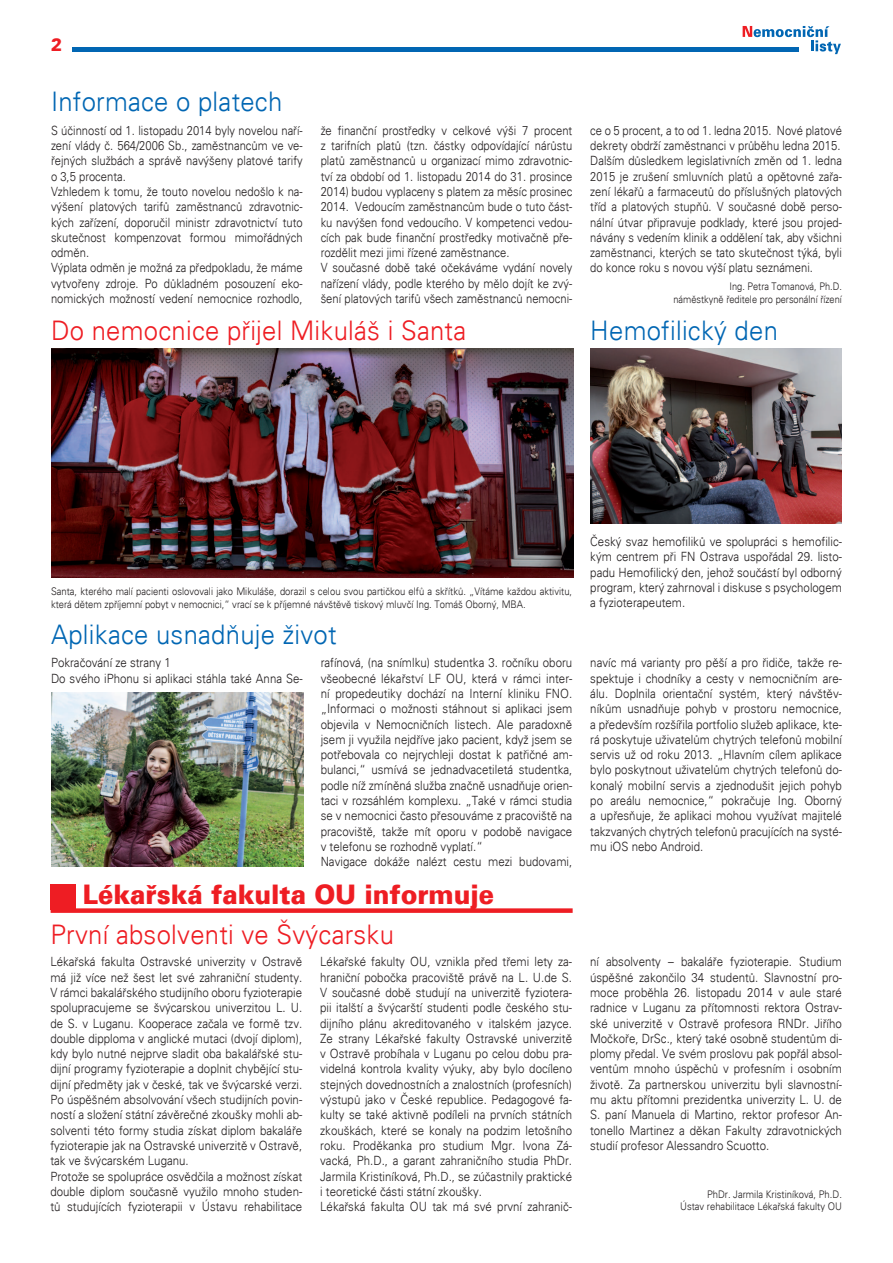
<style>
.page{position:relative;width:893px;height:1263px;background:#fff}
.page>*{position:absolute;margin:0;border:0;box-sizing:border-box;transform-origin:0 0}
.t1{font:27px "USA Light";letter-spacing:.01em;color:#ee1d23;scale:.95 1}
.t2{font:27px "USA Light";letter-spacing:.01em;color:#0166b3;scale:.95 1}
.t3{font:27px "USA Black";color:#ee1d23;scale:.93 1}
.t4{font:18.15px "USA Black";color:#ee1d23;scale:.91 1}
.t5{font:12.75px/15.3px "USA Light";color:#231f20;scale:.9 1}
.t6{font:12.75px/15.3px "USA Light";color:#231f20;scale:.88 1}
.t7{font:10.5px/12.6px "USA Light";color:#231f20;text-align:right;scale:.9 1}
.t8{font:10.5px/12.6px "USA Light";color:#231f20;text-align:right;scale:.88 1}
</style>
<div class="page">
<hr style="left:72px;top:47px;width:727px;height:4px;background:#0166b3">
<svg style="left:743px;top:26px;width:98px;height:28px"></svg>
<div style="left:51px;top:884px;width:25px;height:26px;background:#ee1d23"></div>
<div style="left:51px;top:908px;width:522px;height:5px;background:#ee1d23"></div>
<img style="left:51px;top:692px;width:252px;height:175px">
<img style="left:590px;top:349px;width:252px;height:174px">
<img style="left:51px;top:349px;width:522px;height:229px">
<h2 class="t4" style="left:51px;top:34px;width:14px">2</h2>
<h1 class="t2" style="left:51px;top:86px;width:245px">Informace o platech</h1>
<p class="t6" style="left:51px;top:122px;width:287px">S účinností od 1. listopadu 2014 byly novelou naří&shy;zení vlády č. 564/2006 Sb., zaměstnancům ve ve&shy;řejných službách a správě navýšeny platové tarify o 3,5 procenta.<br>Vzhledem k tomu, že touto novelou nedošlo k na&shy;výšení platových tarifů zaměstnanců zdravotnic&shy;kých zařízení, doporučil ministr zdravotnictví tuto skutečnost kompenzovat formou mimořádných odměn.<br>Výplata odměn je možná za předpokladu, že máme vytvořeny zdroje. Po důkladném posouzení eko&shy;nomických možností vedení nemocnice rozhodlo,</p>
<p class="t6" style="left:321px;top:122px;width:287px">že finanční prostředky v celkové výši 7 procent z tarifních platů (tzn. částky odpovídající nárůstu platů zaměstnanců u organizací mimo zdravotnic&shy;tví za období od 1. listopadu 2014 do 31. prosince 2014) budou vyplaceny s platem za měsíc prosinec 2014. Vedoucím zaměstnancům bude o tuto část&shy;ku navýšen fond vedoucího. V kompetenci vedou&shy;cích pak bude finanční prostředky motivačně pře&shy;rozdělit mezi jimi řízené zaměstnance.<br>V současné době také očekáváme vydání novely nařízení vlády, podle kterého by mělo dojít ke zvý&shy;šení platových tarifů všech zaměstnanců nemocni-</p>
<p class="t6" style="left:590px;top:122px;width:287px;text-align:justify">ce o 5 procent, a to od 1. ledna 2015. Nové platové dekrety obdrží zaměstnanci v průběhu ledna 2015.<br>Dalším důsledkem legislativních změn od 1. ledna 2015 je zrušení smluvních platů a opětovné zařa&shy;zení lékařů a farmaceutů do příslušných platových tříd a platových stupňů. V současné době perso&shy;nální útvar připravuje podklady, které jsou projed&shy;návány s vedením klinik a oddělení tak, aby všichni zaměstnanci, kterých se tato skutečnost týká, byli do konce roku s novou výší platu seznámeni.</p>
<p class="t8" style="left:673px;top:280px;width:193px">Ing. Petra Tomanová, Ph.D.<br>náměstkyně ředitele pro personální řízení</p>
<h1 class="t1" style="left:51px;top:315px;width:439px">Do nemocnice přijel Mikuláš i Santa</h1>
<h1 class="t2" style="left:590px;top:315px;width:199px">Hemofilický den</h1>
<p class="t7" style="left:51px;top:585px;width:581px;text-align:left">Santa, kterého malí pacienti oslovovali jako Mikuláše, dorazil s celou svou partičkou elfů a skřítků. „Vítáme každou aktivitu, která dětem zpříjemní pobyt v nemocnici,“ vrací se k příjemné návštěvě tiskový mluvčí Ing. Tomáš Oborný, MBA.</p>
<h1 class="t2" style="left:51px;top:618px;width:302px">Aplikace usnadňuje život</h1>
<p class="t5" style="left:590px;top:534px;width:281px;text-align:justify">Český svaz hemofiliků ve spolupráci s hemofilic&shy;kým centrem při FN Ostrava uspořádal 29. listo&shy;padu Hemofilický den, jehož součástí byl odborný program, který zahrnoval i diskuse s psychologem a fyzioterapeutem.</p>
<p class="t5" style="left:51px;top:655px;width:281px">Pokračování ze strany 1<br>Do svého iPhonu si aplikaci stáhla také Anna Se-</p>
<p class="t5" style="left:321px;top:655px;width:281px">rafínová, (na snímlku) studentka 3. ročníku oboru všeobecné lékařství LF OU, která v rámci inter&shy;ní propedeutiky dochází na Interní kliniku FNO. „Informaci o možnosti stáhnout si aplikaci jsem objevila v Nemocničních listech. Ale paradoxně jsem ji využila nejdříve jako pacient, když jsem se potřebovala co nejrychleji dostat k patřičné am&shy;bulanci,“ usmívá se jednadvacetiletá studentka, podle níž zmíněná služba značně usnadňuje orien&shy;taci v rozsáhlém komplexu. „Také v rámci studia se v nemocnici často přesouváme z pracoviště na pracoviště, takže mít oporu v podobě navigace v telefonu se rozhodně vyplatí.“<br>Navigace dokáže nalézt cestu mezi budovami,</p>
<p class="t5" style="left:590px;top:655px;width:281px;text-align:justify">navíc má varianty pro pěší a pro řidiče, takže re&shy;spektuje i chodníky a cesty v nemocničním are&shy;álu. Doplnila orientační systém, který návštěv&shy;níkům usnadňuje pohyb v prostoru nemocnice, a především rozšířila portfolio služeb aplikace, kte&shy;rá poskytuje uživatelům chytrých telefonů mobilní servis už od roku 2013. „Hlavním cílem aplikace bylo poskytnout uživatelům chytrých telefonů do&shy;konalý mobilní servis a zjednodušit jejich pohyb po areálu nemocnice,“ pokračuje Ing. Oborný a upřesňuje, že aplikaci mohou využívat majitelé takzvaných chytrých telefonů pracujících na systé&shy;mu iOS nebo Android.</p>
<h1 class="t3" style="left:83px;top:878px;width:444px">Lékařská fakulta OU informuje</h1>
<h1 class="t1" style="left:50px;top:919px;width:363px">První absolventi ve Švýcarsku</h1>
<p class="t5" style="left:50px;top:954px;width:281px">Lékařská fakulta Ostravské univerzity v Ostravě má již více než šest let své zahraniční studenty.<br>V rámci bakalářského studijního oboru fyzioterapie spolupracujeme se švýcarskou univerzitou L. U. de S. v Luganu. Kooperace začala ve formě tzv. double dipploma v anglické mutaci (dvojí diplom), kdy bylo nutné nejprve sladit oba bakalářské stu&shy;dijní programy fyzioterapie a doplnit chybějící stu&shy;dijní předměty jak v české, tak ve švýcarské verzi.<br>Po úspěšném absolvování všech studijních povin&shy;ností a složení státní závěrečné zkoušky mohli ab&shy;solventi této formy studia získat diplom bakaláře fyzioterapie jak na Ostravské univerzitě v Ostravě, tak ve švýcarském Luganu.<br>Protože se spolupráce osvědčila a možnost získat double diplom současně využilo mnoho studen&shy;tů studujících fyzioterapii v Ústavu rehabilitace</p>
<p class="t5" style="left:320px;top:954px;width:281px">Lékařské fakulty OU, vznikla před třemi lety za&shy;hraniční pobočka pracoviště právě na L. U.de S.<br>V současné době studují na univerzitě fyziotera&shy;pii italští a švýcarští studenti podle českého stu&shy;dijního plánu akreditovaného v italském jazyce.<br>Ze strany Lékařské fakulty Ostravské univerzitě v Ostravě probíhala v Luganu po celou dobu pra&shy;videlná kontrola kvality výuky, aby bylo docíleno stejných dovednostních a znalostních (profesních) výstupů jako v České republice. Pedagogové fa&shy;kulty se také aktivně podíleli na prvních státních zkouškách, které se konaly na podzim letošního roku. Proděkanka pro studium Mgr. Ivona Zá&shy;vacká, Ph.D., a garant zahraničního studia PhDr.<br>Jarmila Kristiníková, Ph.D., se zúčastnily praktické i teoretické části státní zkoušky.<br>Lékařská fakulta OU tak má své první zahranič-</p>
<p class="t5" style="left:590px;top:954px;width:281px;text-align:justify">ní absolventy – bakaláře fyzioterapie. Studium úspěšné zakončilo 34 studentů. Slavnostní pro&shy;moce proběhla 26. listopadu 2014 v aule staré radnice v Luganu za přítomnosti rektora Ostrav&shy;ské univerzitě v Ostravě profesora RNDr. Jiřího Močkoře, DrSc., který také osobně studentům di&shy;plomy předal. Ve svém proslovu pak popřál absol&shy;ventům mnoho úspěchů v profesním i osobním životě. Za partnerskou univerzitu byli slavnostní&shy;mu aktu přítomni prezidentka univerzity L. U. de S. paní Manuela di Martino, rektor profesor An&shy;tonello Martinez a děkan Fakulty zdravotnických studií profesor Alessandro Scuotto.</p>
<p class="t7" style="left:680px;top:1187px;width:181px">PhDr. Jarmila Kristiníková, Ph.D.<br>Ústav rehabilitace Lékařská fakulty OU</p>
</div>
